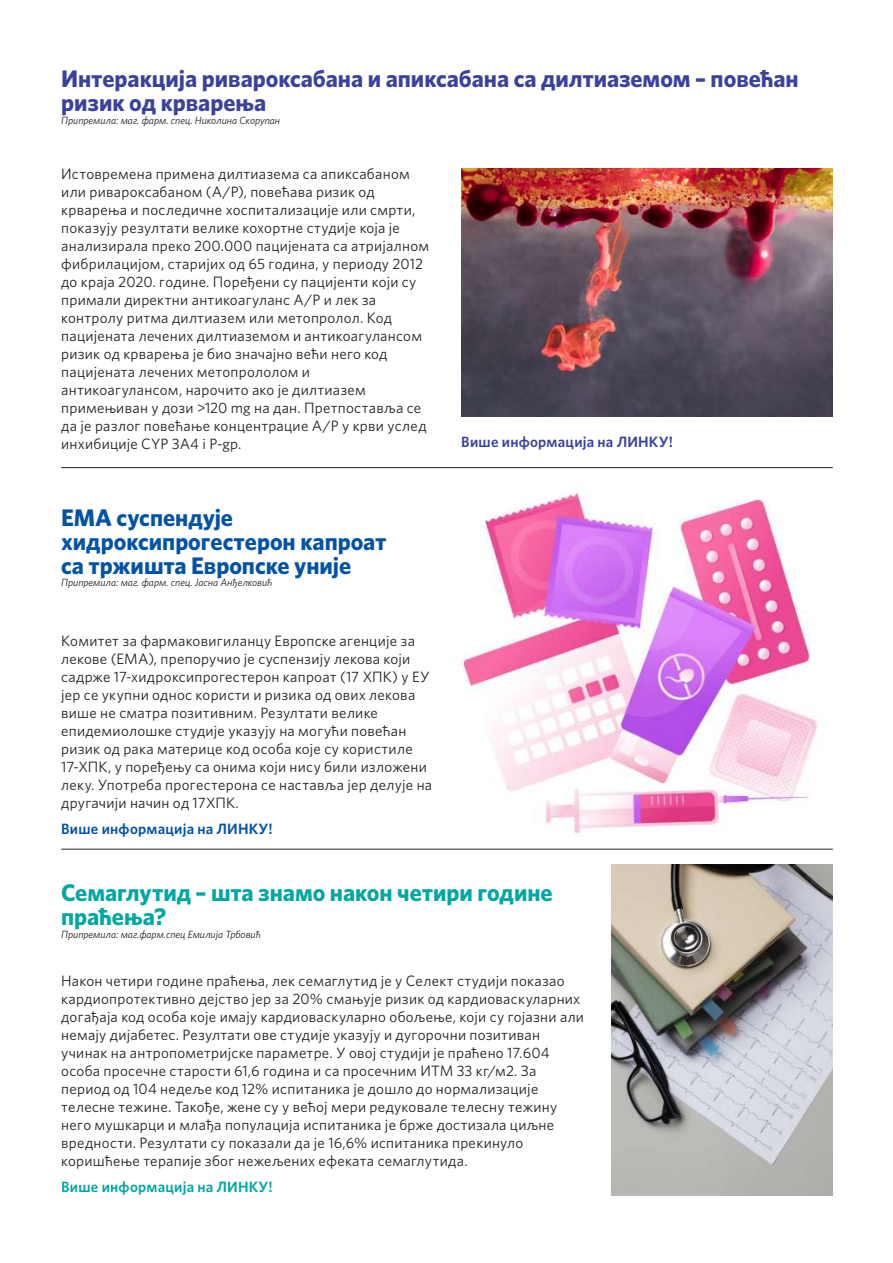
<style>
.page{position:relative;width:893px;height:1263px;background:#fff}
.page>*{position:absolute;margin:0;border:0;box-sizing:border-box;transform-origin:0 0}
.t1{font:700 24px/24px "Whitney";color:#3a439c}
.t2{font:700 24px/24px "Whitney";letter-spacing:-.005em;color:#0353a5}
.t3{font:700 24px/24px "Whitney";color:#00a7a3}
.t4{font:15px/18px "Whitney";letter-spacing:.02em;color:#231f20}
.t5{font:600 15px "Whitney";letter-spacing:.015em;color:#3a439c}
.t6{font:600 15px "Whitney";letter-spacing:.015em;color:#0353a5}
.t7{font:600 15px "Whitney";letter-spacing:.015em;color:#00a7a3}
.t8{font:italic 10.5px "Whitney";color:#231f20}
</style>
<div class="page">
<img style="left:451px;top:486px;width:382px;height:363px">
<hr style="left:61px;top:467px;width:772px;height:1px;background:#231f20">
<hr style="left:61px;top:849px;width:772px;height:1px;background:#231f20">
<img style="left:461px;top:169px;width:372px;height:247px">
<img style="left:612px;top:864px;width:220px;height:331px">
<h1 class="t1" style="left:61px;top:66px;width:739px">Интеракција ривароксабана и апиксабана са дилтиаземом – повећан ризик од крварења</h1>
<p class="t8" style="left:61px;top:113px;width:220px">Припремила: маг. фарм. спец. Николина Скорупан</p>
<p class="t4" style="left:61px;top:165px;width:369px">Истовремена примена дилтиазема са апиксабаном или ривароксабаном (A/Р), повећава ризик од крварења и последичне хоспитализације или смрти, показују резултати велике кохортне студије која је анализирала преко 200.000 пацијената са атријалном фибрилацијом, старијих од 65 година, у периоду 2012 до краја 2020. године. Поређени су пацијенти који су примали директни антикоагуланс А/Р и лек за контролу ритма дилтиазем или метопролол. Код пацијената лечених дилтиаземом и антикоагулансом ризик од крварења је био значајно већи него код пацијената лечених метопрололом и антикоагулансом, нарочито ако је дилтиазем примењиван у дози &gt;120 mg на дан. Претпоставља се да је разлог повећање концентрацие А/Р у крви услед инхибиције CYP 3A4 i P-gp.</p>
<h1 class="t2" style="left:61px;top:505px;width:327px">ЕМА суспендује хидроксипрогестерон капроат са тржишта Европске уније</h1>
<p class="t8" style="left:61px;top:576px;width:213px">Припремила: маг. фарм. спец. Јасна Анђелковић</p>
<p class="t4" style="left:61px;top:632px;width:373px">Комитет за фармаковигиланцу Европске агенције за лекове (ЕМА), препоручио је суспензију лекова који садрже 17-хидроксипрогестерон капроат (17 ХПК) у ЕУ јер се укупни однос користи и ризика од ових лекова више не сматра позитивним. Резултати велике епидемиолошке студије указују на могући повећан ризик од рака материце код особа које су користиле 17-ХПК, у поређењу са онима који нису били изложени леку. Употреба прогестерона се наставља јер делује на другачији начин од 17ХПК.</p>
<p class="t6" style="left:61px;top:818px;width:213px">Више информација на ЛИНКУ!</p>
<p class="t5" style="left:461px;top:432px;width:213px">Више информација на ЛИНКУ!</p>
<h1 class="t3" style="left:61px;top:880px;width:493px">Семаглутид – шта знамо након четири године праћења?</h1>
<p class="t8" style="left:61px;top:927px;width:201px">Припремила: маг.фарм.спец Емилија Трбовић</p>
<p class="t4" style="left:61px;top:972px;width:524px">Након четири године праћења, лек семаглутид је у Селект студији показао кардиопротективно дејство јер за 20% смањује ризик од кардиоваскуларних догађаја код особа које имају кардиоваскуларно обољење, који су гојазни али немају дијабетес. Резултати ове студије указују и дугорочни позитиван учинак на антропометријске параметре. У овој студији је праћено 17.604 особа просечне старости 61,6 година и са просечним ИТМ 33 кг/м2. За период од 104 недеље код 12% испитаника је дошло до нормализације телесне тежине. Такође, жене су у већој мери редуковале телесну тежину него мушкарци и млађа популација испитаника је брже достизала циљне вредности. Резултати су показали да је 16,6% испитаника прекинуло коришћење терапије због нежељених ефеката семаглутида.</p>
<p class="t7" style="left:61px;top:1176px;width:213px">Више информација на ЛИНКУ!</p>
</div>
